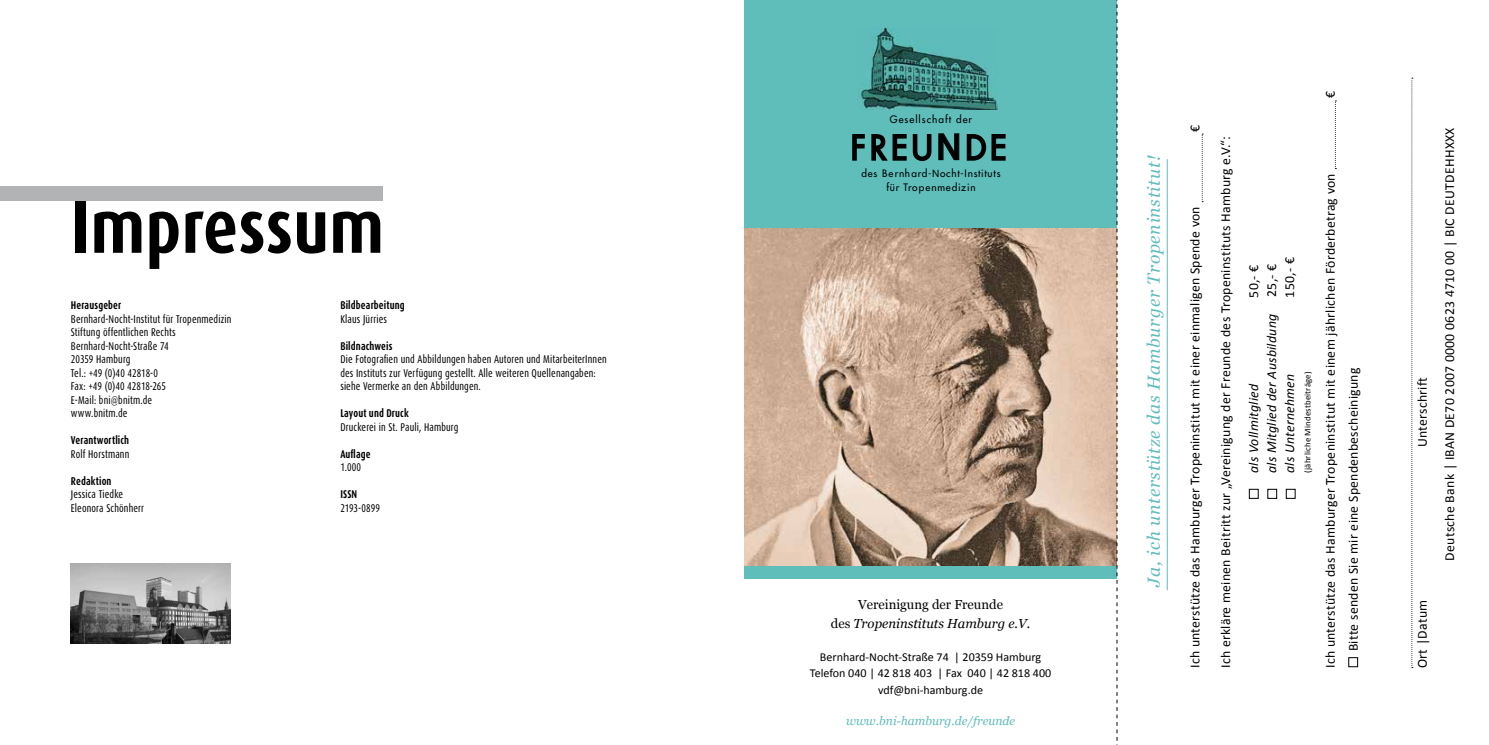
<style>
.page{position:relative;width:1489px;height:745px;background:#fff}
.page>*{position:absolute;margin:0;border:0;box-sizing:border-box;transform-origin:0 0}
.t1{font:700 75px "Dax Condensed";color:#000}
.t2{font:32.62px "Futura";letter-spacing:.13em;color:#000;scale:.95 1}
.t3{font:italic 17.5px "Georgia";letter-spacing:.04em;color:#5fbdba}
.t4{font:13.75px/27.2px "Calibri";letter-spacing:.02em;color:#000}
.t5{font:italic 13.75px "Calibri";letter-spacing:.02em;color:#000}
.t6{font:italic 13.12px/18.1px "Georgia";color:#000;text-align:center}
.t7{font:12.12px/16.1px "Calibri";color:#000;text-align:center}
.t8{font:italic 12.12px "Georgia";color:#5fbdba}
.t9{font:11.25px/13.5px "Dax Condensed";letter-spacing:.015em;color:#000;scale:.9 1}
.t10{font:700 11.25px "Dax Condensed";letter-spacing:.015em;color:#000;scale:.9 1}
.t11{font:10px/14.8px "Futura";letter-spacing:.08em;color:#000;text-align:center}
.t12{font:10px "Futura";letter-spacing:.1em;color:#000}
.t13{font:8.75px "Calibri";letter-spacing:.02em;color:#000}
.s1{font-family:"Helvetica Neue";font-weight:500;font-size:36.12px}
.s2{font-family:"Helvetica Neue"}
.s3{font-style:normal}
</style>
<div class="page">
<div style="left:744px;top:0;width:372px;height:578px;background:#5fbdba"></div>
<img style="left:744px;top:228px;width:372px;height:337px">
<img style="left:858px;top:28px;width:139px;height:81px">
<svg style="left:852px;top:133px;width:107px;height:29px"></svg>
<svg style="left:966px;top:134px;width:40px;height:27px"></svg>
<svg style="left:1201px;top:134px;width:2px;height:68px"></svg>
<svg style="left:1334px;top:101px;width:2px;height:68px"></svg>
<svg style="left:1411px;top:78px;width:1px;height:589px"></svg>
<div style="left:1249px;top:489px;width:9px;height:9px;border:1px solid #000"></div>
<div style="left:1285px;top:489px;width:10px;height:9px;border:1px solid #000"></div>
<div style="left:1348px;top:657px;width:9px;height:9px;border:1px solid #000"></div>
<hr style="left:1166px;top:159px;width:1px;height:430px;background:#5fbdba">
<div style="left:0;top:187px;width:383px;height:14px;background:#b1b3b4"></div>
<img style="left:71px;top:563px;width:159px;height:79px">
<svg style="left:1116px;top:0;width:1px;height:741px"></svg>
<h1 class="t1" style="left:71px;top:185px;width:315px">Impressum</h1>
<p class="t10" style="left:71px;top:299px;width:57px">Herausgeber</p>
<p class="t9" style="left:71px;top:312px;width:180px">Bernhard-Nocht-Institut für Tropenmedizin<br>Stiftung öffentlichen Rechts<br>Bernhard-Nocht-Straße 74<br>20359 Hamburg<br>Tel.: +49 (0)40 42818-0<br>Fax: +49 (0)40 42818-265<br>E-Mail: bni@bnitm.de<br>www.bnitm.de</p>
<p class="t10" style="left:71px;top:434px;width:66px">Verantwortlich</p>
<p class="t9" style="left:71px;top:447px;width:66px">Rolf Horstmann</p>
<p class="t10" style="left:71px;top:474px;width:47px">Redaktion</p>
<p class="t9" style="left:71px;top:487px;width:83px">Jessica Tiedke<br>Eleonora Schönherr</p>
<p class="t10" style="left:340px;top:299px;width:73px">Bildbearbeitung</p>
<p class="t9" style="left:340px;top:312px;width:53px">Klaus Jürries</p>
<p class="t10" style="left:340px;top:339px;width:59px">Bildnachweis</p>
<p class="t9" style="left:340px;top:352px;width:297px">Die Fotografien und Abbildungen haben Autoren und MitarbeiterInnen des Instituts zur Verfügung gestellt. Alle weiteren Quellenangaben: siehe Vermerke an den Abbildungen.</p>
<p class="t10" style="left:340px;top:407px;width:78px">Layout und Druck</p>
<p class="t9" style="left:340px;top:420px;width:132px">Druckerei in St. Pauli, Hamburg</p>
<p class="t10" style="left:340px;top:447px;width:35px">Auflage</p>
<p class="t9" style="left:340px;top:460px;width:25px">1.000</p>
<p class="t10" style="left:340px;top:488px;width:20px">ISSN</p>
<p class="t9" style="left:340px;top:501px;width:46px">2193-0899</p>
<p class="t12" style="left:889px;top:113px;width:84px">Gesellschaft der</p>
<h2 class="t2" style="left:850px;top:125px;width:165px">FREU<span class="s1">N</span>DE</h2>
<p class="t11" style="left:861px;top:165px;width:141px">des Bernhard-<span class="s2">N</span>ocht-Instituts für Tropenmedizin</p>
<p class="t6" style="left:830px;top:595px;width:201px"><span class="s3">Vereinigung der Freunde<br>des</span> Tropeninstituts Hamburg e.V.</p>
<p class="t7" style="left:809px;top:649px;width:243px">Bernhard-Nocht-Straße 74 | 20359 Hamburg<br>Telefon 040 | 42 818 403 | Fax 040 | 42 818 400 vdf@bni-hamburg.de</p>
<p class="t8" style="left:846px;top:711px;width:170px">www.bni-hamburg.de/freunde</p>
<h3 class="t3" style="left:1140px;top:586px;width:432px;rotate:-90deg">Ja, ich unterstütze das Hamburger Tropeninstitut!</h3>
<p class="t4" style="left:1181px;top:131px;width:8px;rotate:-90deg">€</p>
<p class="t4" style="left:1181px;top:667px;width:463px;rotate:-90deg">Ich unterstütze das Hamburger Tropeninstitut mit einer einmaligen Spende von</p>
<p class="t4" style="left:1211px;top:667px;width:533px;rotate:-90deg">Ich erkläre meinen Beitritt zur „Vereinigung der Freunde des Tropeninstituts Hamburg e.V.“:</p>
<p class="t4" style="left:1316px;top:98px;width:8px;rotate:-90deg">€</p>
<p class="t4" style="left:1275px;top:297px;width:42px;rotate:-90deg">150,- €</p>
<p class="t4" style="left:1257px;top:296px;width:35px;rotate:-90deg">25,- €</p>
<p class="t4" style="left:1239px;top:297px;width:35px;rotate:-90deg">50,- €</p>
<p class="t5" style="left:1262px;top:472px;width:160px;rotate:-90deg">als Mitglied der Ausbildung</p>
<p class="t5" style="left:1280px;top:472px;width:101px;rotate:-90deg">als Unternehmen</p>
<p class="t5" style="left:1244px;top:472px;width:91px;rotate:-90deg">als Vollmitglied</p>
<p class="t13" style="left:1301px;top:473px;width:103px;rotate:-90deg">(jährliche Mindestbeiträge)</p>
<p class="t4" style="left:1316px;top:667px;width:496px;rotate:-90deg">Ich unterstütze das Hamburger Tropeninstitut mit einem jährlichen Förderbetrag von</p>
<p class="t4" style="left:1339px;top:650px;width:285px;rotate:-90deg">Bitte senden Sie mir eine Spendenbescheinigung</p>
<p class="t4" style="left:1408px;top:560px;width:434px;text-indent:113px;rotate:-90deg">Unterschrift<br>Deutsche Bank | IBAN DE70 2007 0000 0623 4710 00 | BIC DEUTDEHHXXX</p>
<p class="t4" style="left:1408px;top:667px;width:70px;rotate:-90deg">Ort |Datum</p>
</div>
